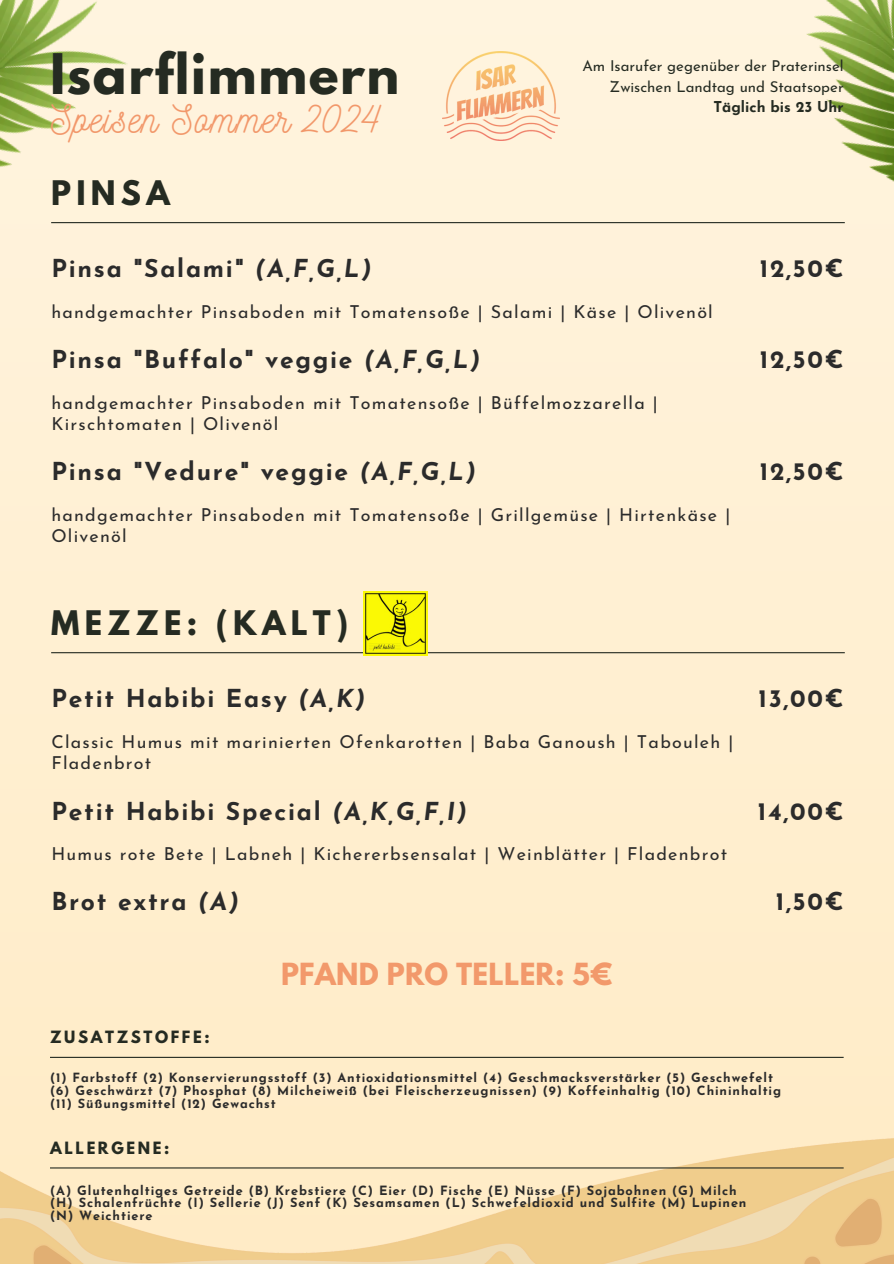
<style>
.page{position:relative;width:894px;height:1264px;background:#fff}
.page>*{position:absolute;margin:0;border:0;box-sizing:border-box;transform-origin:0 0}
.t1{font:700 49.5px "League Spartan";letter-spacing:.035em;color:#252b22}
.t2{font:39px "Nickainley";letter-spacing:.035em;color:#f2986b}
.t3{font:700 30px "League Spartan";letter-spacing:.175em;color:#252b22}
.t4{font:700 27px "League Spartan";letter-spacing:.01em;color:#f2996b}
.t5{font:700 24.75px "Josefin Sans";letter-spacing:.07em;color:#2b2b2b}
.t6{font:17.85px/21.3px "Josefin Sans";letter-spacing:.07em;color:#2b2b2b}
.t7{font:15px "Josefin Sans";color:#252b22}
.t8{font:700 15px "League Spartan";letter-spacing:.175em;color:#252b22}
.t9{font:700 15px "Josefin Sans";color:#252b22}
.t10{font:700 12.75px "Josefin Sans";letter-spacing:.07em;color:#2b2b2b}
.s1{font-style:italic}
</style>
<div class="page">
<div style="left:0;top:0;width:893px;height:1263px;background:#fff0d3"></div>
<img style="left:753px;top:0;width:140px;height:224px">
<hr style="left:51px;top:222px;width:793px;height:1px;background:#252b22">
<hr style="left:51px;top:652px;width:793px;height:1px;background:#252b22">
<img style="left:0;top:0;width:146px;height:224px">
<img style="left:0;top:1137px;width:893px;height:126px">
<hr style="left:50px;top:1056px;width:793px;height:1px;background:#252b22">
<img style="left:443px;top:51px;width:117px;height:89px">
<hr style="left:50px;top:1167px;width:793px;height:1px;background:#252b22">
<img style="left:363px;top:591px;width:64px;height:64px">
<p class="t1" style="left:50px;top:49px;width:351px">Isarflimmern</p>
<p class="t2" style="left:51px;top:94px;width:332px">Speisen Sommer 2024</p>
<p class="t3" style="left:51px;top:178px;width:120px">PINSA</p>
<h4 class="t7" style="left:582px;top:60px;width:263px">Am Isarufer gegenüber der Praterinsel</h4>
<h4 class="t7" style="left:609px;top:80px;width:235px">Zwischen Landtag und Staatsoper</h4>
<p class="t9" style="left:713px;top:101px;width:132px">Täglich bis 23 Uhr</p>
<h1 class="t5" style="left:51px;top:258px;width:321px">Pinsa "Salami" <span class="s1">(A,F,G,L)</span></h1>
<p class="t6" style="left:51px;top:302px;width:662px">handgemachter Pinsaboden mit Tomatensoße | Salami | Käse | Olivenöl</p>
<p class="t5" style="left:51px;top:349px;width:430px">Pinsa "Buffalo" veggie <span class="s1">(A,F,G,L)</span></p>
<p class="t6" style="left:51px;top:393px;width:607px">handgemachter Pinsaboden mit Tomatensoße | Büffelmozzarella |<br>Kirschtomaten | Olivenöl</p>
<p class="t5" style="left:51px;top:462px;width:426px">Pinsa "Vedure" veggie <span class="s1">(A,F,G,L)</span></p>
<h4 class="t6" style="left:51px;top:506px;width:680px">handgemachter Pinsaboden mit Tomatensoße | Grillgemüse | Hirtenkäse |<br>Olivenöl</h4>
<h5 class="t3" style="left:51px;top:607px;width:298px">MEZZE: (KALT)</h5>
<h4 class="t5" style="left:51px;top:688px;width:315px">Petit Habibi Easy <span class="s1">(A,K)</span></h4>
<h4 class="t6" style="left:51px;top:732px;width:683px">Classic Humus mit marinierten Ofenkarotten | Baba Ganoush | Tabouleh |<br>Fladenbrot</h4>
<h4 class="t5" style="left:51px;top:801px;width:417px">Petit Habibi Special <span class="s1">(A,K,G,F,I)</span></h4>
<h4 class="t6" style="left:51px;top:845px;width:677px">Humus rote Bete | Labneh | Kichererbsensalat | Weinblätter | Fladenbrot</h4>
<p class="t5" style="left:759px;top:258px;width:85px">12,50€</p>
<h2 class="t5" style="left:759px;top:349px;width:85px">12,50€</h2>
<h4 class="t5" style="left:759px;top:462px;width:85px">12,50€</h4>
<h5 class="t5" style="left:758px;top:688px;width:87px">13,00€</h5>
<h5 class="t5" style="left:757px;top:801px;width:87px">14,00€</h5>
<p class="t5" style="left:51px;top:891px;width:189px">Brot extra <span class="s1">(A)</span></p>
<p class="t5" style="left:775px;top:891px;width:69px">1,50€</p>
<h3 class="t4" style="left:281px;top:961px;width:333px">PFAND PRO TELLER: 5€</h3>
<h5 class="t8" style="left:50px;top:1029px;width:161px">ZUSATZSTOFFE:</h5>
<h4 class="t10" style="left:50px;top:1072px;width:724px">(1) Farbstoff (2) Konservierungsstoff (3) Antioxidationsmittel (4) Geschmacksverstärker (5) Geschwefelt</h4>
<h4 class="t10" style="left:50px;top:1085px;width:732px">(6) Geschwärzt (7) Phosphat (8) Milcheiweiß (bei Fleischerzeugnissen) (9) Koffeinhaltig (10) Chininhaltig</h4>
<h5 class="t10" style="left:50px;top:1098px;width:227px">(11) Süßungsmittel (12) Gewachst</h5>
<p class="t8" style="left:50px;top:1140px;width:121px">ALLERGENE:</p>
<p class="t10" style="left:50px;top:1184px;width:687px">(A) Glutenhaltiges Getreide (B) Krebstiere (C) Eier (D) Fische (E) Nüsse (F) Sojabohnen (G) Milch</p>
<p class="t10" style="left:50px;top:1197px;width:697px">(H) Schalenfrüchte (I) Sellerie (J) Senf (K) Sesamsamen (L) Schwefeldioxid und Sulfite (M) Lupinen</p>
<p class="t10" style="left:50px;top:1210px;width:104px">(N) Weichtiere</p>
</div>
